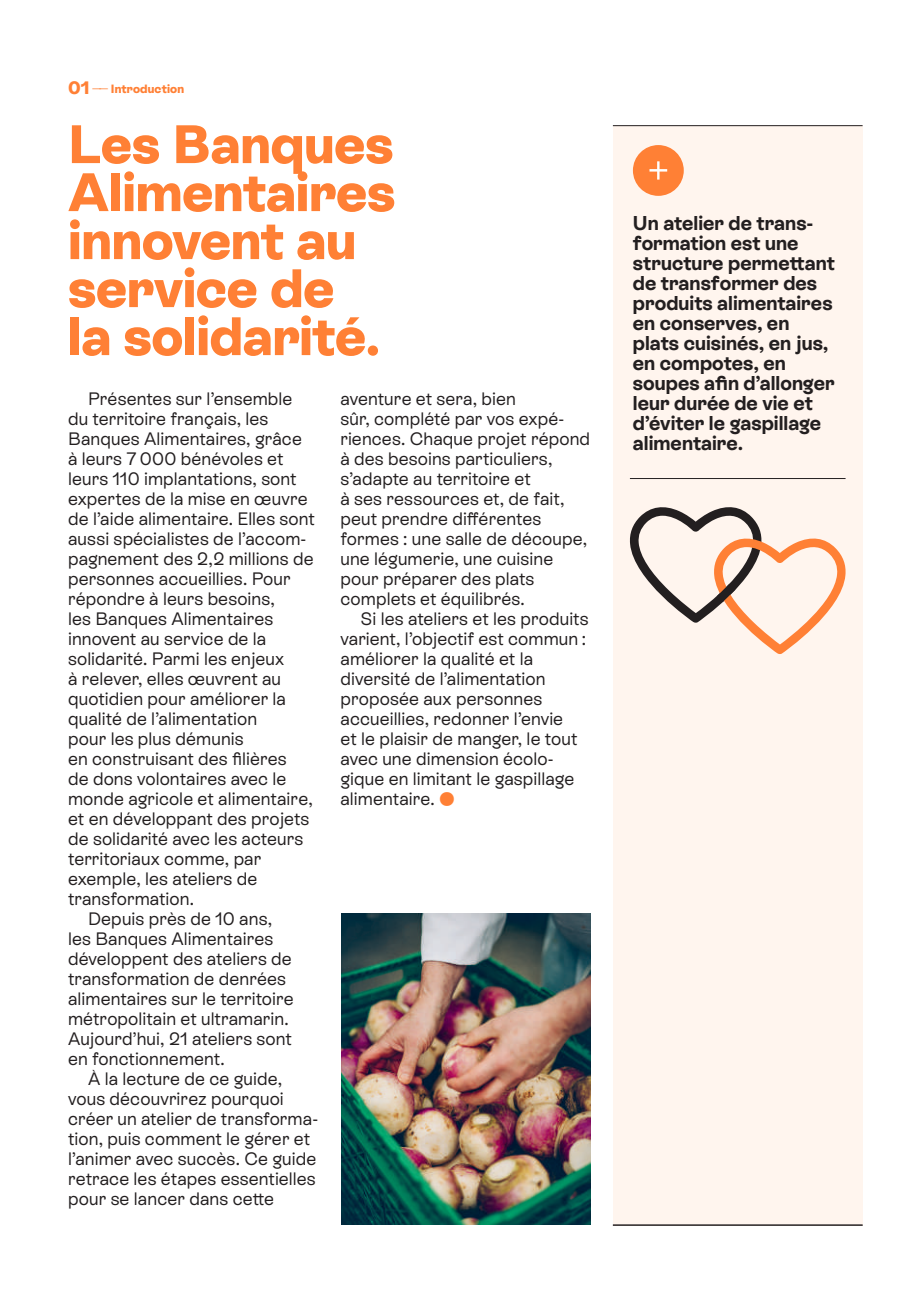
<style>
.page{position:relative;width:908px;height:1304px;background:#fff}
.page>*{position:absolute;margin:0;border:0;box-sizing:border-box;transform-origin:0 0}
.t1{font:800 54px/48px "Rebond Grotesque";letter-spacing:-.005em;color:#ff8035}
.t2{font:700 20px/20px "Rebond Grotesque";color:#231f20}
.t3{font:18px/20px "Rebond Grotesque";letter-spacing:.005em;color:#231f20}
.t4{font:800 12px "Rebond Grotesque";letter-spacing:.015em;color:#ff8035}
.s1{font-size:18px}
.s2{font-weight:300}
.s3{color:#ff8035}
</style>
<div class="page">
<div style="left:612px;top:126px;width:250px;height:1100px;background:#fff5ee"></div>
<img style="left:341px;top:914px;width:249px;height:311px">
<div style="left:632px;top:145px;width:51px;height:51px;background:#ff8035;border-radius:50%"></div>
<svg style="left:649px;top:161px;width:18px;height:19px"></svg>
<hr style="left:612px;top:1225px;width:250px;height:1px;background:#231f20">
<hr style="left:612px;top:125px;width:250px;height:1px;background:#231f20">
<hr style="left:629px;top:478px;width:216px;height:1px;background:#231f20">
<svg style="left:629px;top:507px;width:217px;height:147px"></svg>
<p class="t4" style="left:68px;top:80px;width:117px"><span class="s1">01</span> <span class="s2">——</span> Introduction</p>
<h1 class="t1" style="left:68px;top:117px;width:328px">Les Banques<br>Alimentaires innovent au service de<br>la solidarité.</h1>
<p class="t3" style="left:88px;top:388px;width:206px">Présentes sur l’ensemble</p>
<p class="t3" style="left:68px;top:408px;width:202px">du territoire français, les</p>
<p class="t3" style="left:68px;top:428px;width:235px">Banques Alimentaires, grâce</p>
<p class="t3" style="left:68px;top:448px;width:217px">à leurs 7 000 bénévoles et</p>
<p class="t3" style="left:68px;top:468px;width:230px">leurs 110 implantations, sont</p>
<p class="t3" style="left:68px;top:488px;width:241px">expertes de la mise en œuvre</p>
<p class="t3" style="left:68px;top:508px;width:248px">de l’aide alimentaire. Elles sont</p>
<p class="t3" style="left:68px;top:528px;width:239px">aussi spécialistes de l’accom-</p>
<p class="t3" style="left:68px;top:548px;width:247px">pagnement des 2,2 millions de</p>
<p class="t3" style="left:68px;top:568px;width:224px">personnes accueillies. Pour</p>
<p class="t3" style="left:68px;top:588px;width:208px">répondre à leurs besoins,</p>
<p class="t3" style="left:68px;top:608px;width:207px">les Banques Alimentaires</p>
<p class="t3" style="left:68px;top:628px;width:200px">innovent au service de la</p>
<p class="t3" style="left:68px;top:648px;width:217px">solidarité. Parmi les enjeux</p>
<p class="t3" style="left:68px;top:668px;width:214px">à relever, elles œuvrent au</p>
<p class="t3" style="left:68px;top:688px;width:219px">quotidien pour améliorer la</p>
<p class="t3" style="left:68px;top:708px;width:190px">qualité de l’alimentation</p>
<p class="t3" style="left:68px;top:728px;width:177px">pour les plus démunis</p>
<p class="t3" style="left:68px;top:748px;width:220px">en construisant des filières</p>
<p class="t3" style="left:68px;top:768px;width:220px">de dons volontaires avec le</p>
<p class="t3" style="left:68px;top:788px;width:246px">monde agricole et alimentaire,</p>
<p class="t3" style="left:68px;top:808px;width:243px">et en développant des projets</p>
<p class="t3" style="left:68px;top:828px;width:237px">de solidarité avec les acteurs</p>
<p class="t3" style="left:68px;top:848px;width:195px">territoriaux comme, par</p>
<p class="t3" style="left:68px;top:868px;width:191px">exemple, les ateliers de</p>
<p class="t3" style="left:68px;top:888px;width:127px">transformation.</p>
<p class="t3" style="left:88px;top:908px;width:185px">Depuis près de 10 ans,</p>
<p class="t3" style="left:68px;top:928px;width:207px">les Banques Alimentaires</p>
<p class="t3" style="left:68px;top:948px;width:225px">développent des ateliers de</p>
<p class="t3" style="left:68px;top:968px;width:219px">transformation de denrées</p>
<p class="t3" style="left:68px;top:988px;width:227px">alimentaires sur le territoire</p>
<p class="t3" style="left:68px;top:1008px;width:222px">métropolitain et ultramarin.</p>
<p class="t3" style="left:68px;top:1028px;width:225px">Aujourd’hui, 21 ateliers sont</p>
<p class="t3" style="left:68px;top:1048px;width:158px">en fonctionnement.</p>
<p class="t3" style="left:88px;top:1068px;width:195px">À la lecture de ce guide,</p>
<p class="t3" style="left:68px;top:1088px;width:217px">vous découvrirez pourquoi</p>
<p class="t3" style="left:68px;top:1108px;width:251px">créer un atelier de transforma-</p>
<p class="t3" style="left:68px;top:1128px;width:243px">tion, puis comment le gérer et</p>
<p class="t3" style="left:68px;top:1148px;width:250px">l’animer avec succès. Ce guide</p>
<p class="t3" style="left:68px;top:1168px;width:249px">retrace les étapes essentielles</p>
<p class="t3" style="left:68px;top:1188px;width:207px">pour se lancer dans cette</p>
<p class="t3" style="left:340px;top:388px;width:251px">aventure et sera, bien<br>sûr, complété par vos expé&shy;riences. Chaque projet répond à des besoins particuliers, s’adapte au territoire et<br>à ses ressources et, de fait, peut prendre différentes formes : une salle de découpe, une légumerie, une cuisine pour préparer des plats complets et équilibrés.</p>
<p class="t3" style="left:340px;top:608px;width:249px;text-indent:20px">Si les ateliers et les produits varient, l’objectif est commun : améliorer la qualité et la diversité de l’alimentation proposée aux personnes accueillies, redonner l’envie<br>et le plaisir de manger, le tout avec une dimension écolo&shy;gique en limitant le gaspillage alimentaire. <span class="s3">●</span></p>
<p class="t2" style="left:632px;top:212px;width:203px">Un atelier de trans&shy;formation est une structure permettant de transformer des produits alimentaires en conserves, en plats cuisinés, en jus, en compotes, en soupes afin d’allonger leur durée de vie et d’éviter le gaspillage alimentaire.</p>
</div>
